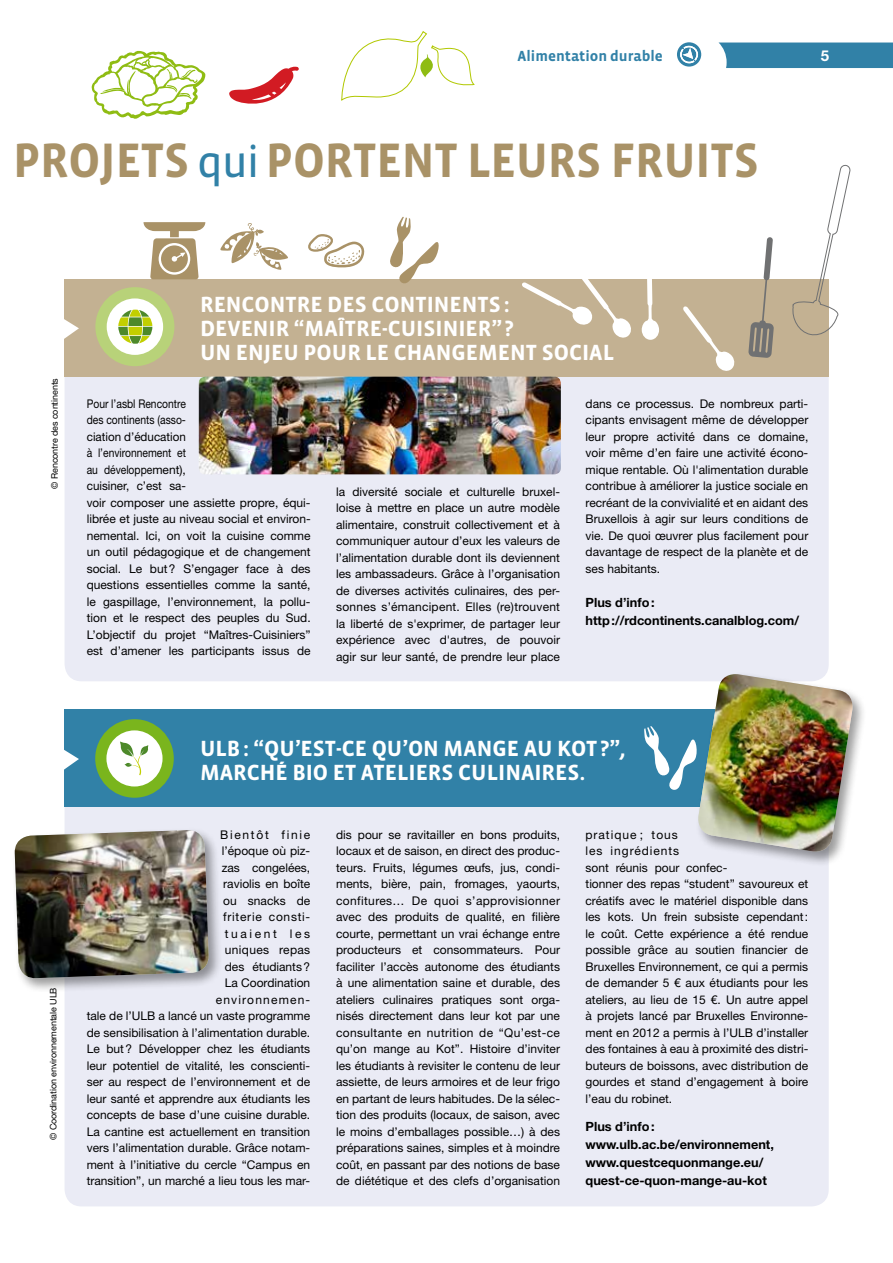
<style>
.page{position:relative;width:893px;height:1263px;background:#fff}
.page>*{position:absolute;margin:0;border:0;box-sizing:border-box;transform-origin:0 0}
.t1{font:700 49.5px "Vista Sans";letter-spacing:-.005em;color:#a99267;scale:.95 1}
.t2{font:700 22.5px/24px "Vista Sans";color:#fff}
.t3{font:700 15px "Vista Sans";color:#3181a7}
.t4{font:700 15px "Helvetica Neue LT Std";color:#fff}
.t5{font:700 12.75px/18px "Helvetica Neue LT Std";color:#000}
.t6{font:12px/16.5px "Helvetica Neue LT Std";color:#000;text-align:justify}
.t7{font:12px/16.5px "Helvetica Neue LT Std";color:#000;scale:.86 1}
.t8{font:9px "Helvetica Neue LT Std";letter-spacing:-.01em;color:#000}
.s1{font-family:"Vista Sans Reg";font-weight:400;font-size:45px;color:#3181a7}
</style>
<div class="page">
<div style="left:719px;top:43px;width:174px;height:25px;background:#3181a7"></div>
<svg style="left:677px;top:42px;width:24px;height:25px"></svg>
<svg style="left:679px;top:45px;width:20px;height:19px"></svg>
<div style="left:65px;top:737px;width:764px;height:469px;background:#eaebf5;border-radius:17px"></div>
<div style="left:65px;top:307px;width:764px;height:374px;background:#eaebf5;border-radius:17px"></div>
<div style="left:64px;top:709px;width:765px;height:98px;background:#3181a7"></div>
<div style="left:64px;top:279px;width:765px;height:98px;background:#c3b192"></div>
<svg style="left:64px;top:750px;width:15px;height:20px"></svg>
<svg style="left:64px;top:319px;width:15px;height:20px"></svg>
<div style="left:695px;top:672px;width:172px;height:195px;background:#000;opacity:.4"></div>
<div style="left:11px;top:827px;width:212px;height:166px;background:#000;opacity:.4"></div>
<img style="left:14px;top:830px;width:195px;height:149px">
<svg style="left:522px;top:279px;width:109px;height:59px"></svg>
<svg style="left:642px;top:279px;width:17px;height:61px"></svg>
<svg style="left:683px;top:306px;width:52px;height:65px"></svg>
<svg style="left:95px;top:287px;width:79px;height:79px"></svg>
<img style="left:199px;top:377px;width:362px;height:97px">
<svg style="left:748px;top:237px;width:26px;height:121px"></svg>
<svg style="left:792px;top:164px;width:59px;height:172px"></svg>
<svg style="left:95px;top:719px;width:79px;height:79px"></svg>
<img style="left:644px;top:672px;width:211px;height:182px">
<svg style="left:390px;top:217px;width:49px;height:67px"></svg>
<svg style="left:308px;top:234px;width:57px;height:33px"></svg>
<svg style="left:220px;top:223px;width:68px;height:47px"></svg>
<svg style="left:91px;top:51px;width:114px;height:68px"></svg>
<svg style="left:229px;top:66px;width:70px;height:38px"></svg>
<svg style="left:341px;top:32px;width:134px;height:69px"></svg>
<svg style="left:144px;top:222px;width:61px;height:57px"></svg>
<p class="t3" style="left:518px;top:48px;width:147px">Alimentation durable</p>
<p class="t4" style="left:821px;top:46px;width:10px">5</p>
<h1 class="t1" style="left:13px;top:135px;width:787px">PROJETS <span class="s1">qui</span> PORTENT LEURS FRUITS</h1>
<p class="t8" style="left:49px;top:489px;width:112px;rotate:-90deg">© Rencontre des continents</p>
<h2 class="t2" style="left:200px;top:293px;width:416px">RENCONTRE DES CONTINENTS:<br>DEVENIR “MAÎTRE-CUISINIER” ?<br>UN ENJEU POUR LE CHANGEMENT SOCIAL</h2>
<p class="t7" style="left:87px;top:395px;width:262px">Pour l’asbl Rencontre<br>des continents (asso-<br>ciation d’éducation<br>à l’environnement et<br>au développement),<br>cuisiner, c’est sa-<br>voir composer une assiette propre, équi&shy;librée et juste au niveau social et environ&shy;nemental. Ici, on voit la cuisine comme un outil pédagogique et de changement social. Le but? S’engager face à des questions essentielles comme la santé, le gaspillage, l’environnement, la pollu&shy;tion et le respect des peuples du Sud.<br>L’objectif du projet “Maîtres-Cuisiniers” est d’amener les participants issus de</p>
<p class="t6" style="left:336px;top:483px;width:225px">la diversité sociale et culturelle bruxel&shy;loise à mettre en place un autre modèle alimentaire, construit collectivement et à communiquer autour d’eux les valeurs de l’alimentation durable dont ils deviennent les ambassadeurs. Grâce à l’organisation de diverses activités culinaires, des per&shy;sonnes s’émancipent. Elles (re)trouvent la liberté de s'exprimer, de partager leur expérience avec d'autres, de pouvoir agir sur leur santé, de prendre leur place</p>
<p class="t6" style="left:585px;top:395px;width:224px">dans ce processus. De nombreux parti&shy;cipants envisagent même de développer leur propre activité dans ce domaine, voir même d’en faire une activité écono&shy;mique rentable. Où l'alimentation durable contribue à améliorer la justice sociale en recréant de la convivialité et en aidant des Bruxellois à agir sur leurs conditions de vie. De quoi œuvrer plus facilement pour davantage de respect de la planète et de ses habitants.</p>
<p class="t5" style="left:586px;top:594px;width:215px">Plus d’info: http://rdcontinents.canalblog.com/</p>
<p class="t8" style="left:48px;top:1140px;width:154px;rotate:-90deg">© Coordination environnementale ULB</p>
<h2 class="t2" style="left:200px;top:736px;width:427px">ULB: “QU’EST-CE QU’ON MANGE AU KOT?”,<br>MARCHÉ BIO ET ATELIERS CULINAIRES.</h2>
<p class="t6" style="left:87px;top:826px;width:225px;text-align:right">Bientôt finie<br>l’époque où piz-<br>zas congelées,<br>raviolis en boîte<br>ou snacks de<br>friterie consti-<br>tuaient les<br>uniques repas<br>des étudiants?<br>La Coordination<br>environnemen-<br>tale de l’ULB a lancé un vaste programme de sensibilisation à l’alimentation durable.<br>Le but? Développer chez les étudiants leur potentiel de vitalité, les conscienti&shy;ser au respect de l’environnement et de leur santé et apprendre aux étudiants les concepts de base d’une cuisine durable.<br>La cantine est actuellement en transition vers l’alimentation durable. Grâce notam&shy;ment à l’initiative du cercle “Campus en transition”, un marché a lieu tous les mar-</p>
<p class="t6" style="left:336px;top:826px;width:225px">dis pour se ravitailler en bons produits, locaux et de saison, en direct des produc&shy;teurs. Fruits, légumes œufs, jus, condi&shy;ments, bière, pain, fromages, yaourts, confitures… De quoi s’approvisionner avec des produits de qualité, en filière courte, permettant un vrai échange entre producteurs et consommateurs. Pour faciliter l’accès autonome des étudiants à une alimentation saine et durable, des ateliers culinaires pratiques sont orga&shy;nisés directement dans leur kot par une consultante en nutrition de “Qu’est-ce qu’on mange au Kot”. Histoire d’inviter les étudiants à revisiter le contenu de leur assiette, de leurs armoires et de leur frigo en partant de leurs habitudes. De la sélec&shy;tion des produits (locaux, de saison, avec le moins d’emballages possible…) à des préparations saines, simples et à moindre coût, en passant par des notions de base de diététique et des clefs d’organisation</p>
<p class="t6" style="left:585px;top:826px;width:224px;text-align:left">pratique ; tous<br>les ingrédients<br>sont réunis pour confec-<br>tionner des repas “student” savoureux et créatifs avec le matériel disponible dans les kots. Un frein subsiste cependant: le coût. Cette expérience a été rendue possible grâce au soutien financier de Bruxelles Environnement, ce qui a permis de demander 5 € aux étudiants pour les ateliers, au lieu de 15 €. Un autre appel à projets lancé par Bruxelles Environne&shy;ment en 2012 a permis à l’ULB d’installer des fontaines à eau à proximité des distri&shy;buteurs de boissons, avec distribution de gourdes et stand d’engagement à boire l’eau du robinet.</p>
<p class="t5" style="left:586px;top:1117px;width:190px">Plus d’info: www.ulb.ac.be/environnement, www.questcequonmange.eu/ quest-ce-quon-mange-au-kot</p>
</div>
